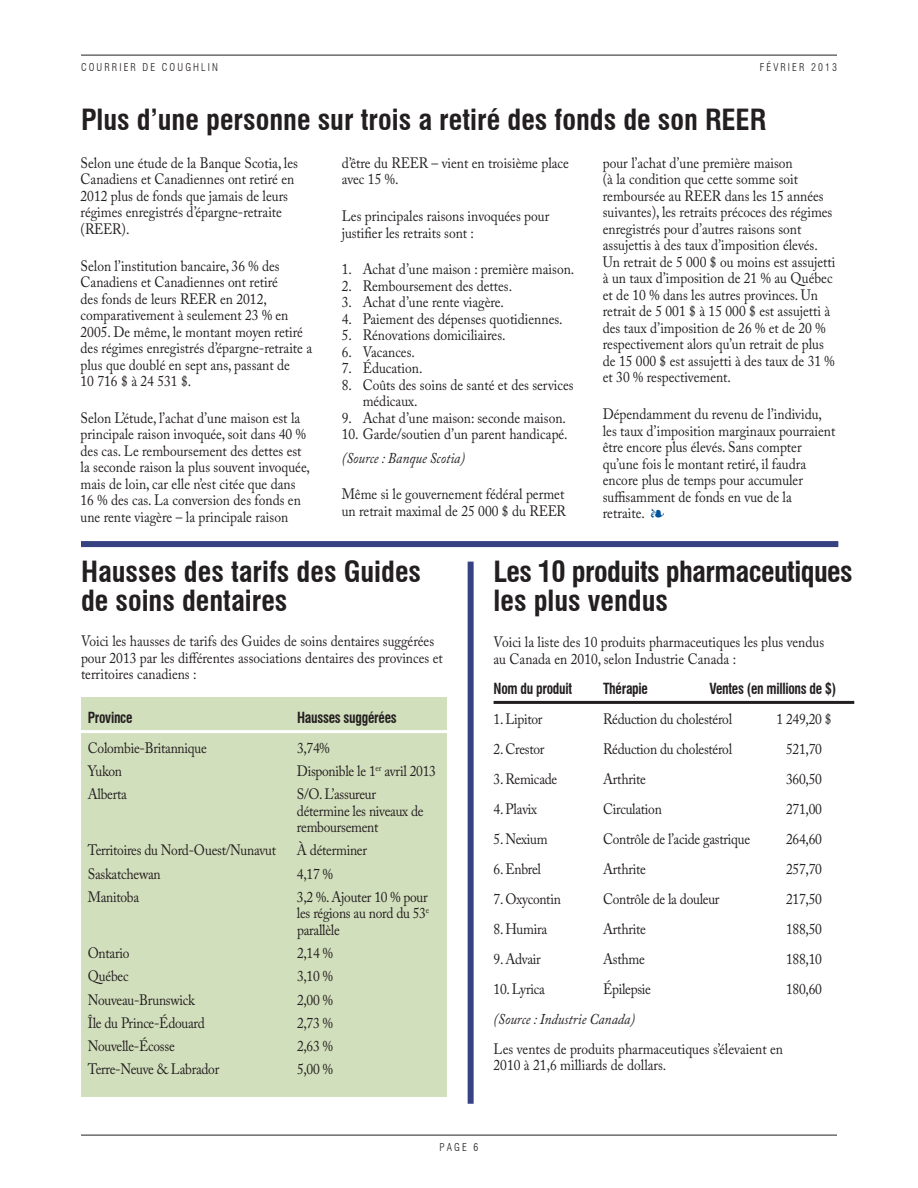
<style>
.page{position:relative;width:918px;height:1188px;background:#fff}
.page>*{position:absolute;margin:0;border:0;box-sizing:border-box;transform-origin:0 0}
.t1{font:700 condensed 28.5px/28.5px "Swiss 721 BT";color:#231f20}
.t2{font:700 condensed 28.5px/28.5px "Swiss 721 BT";letter-spacing:-.02em;color:#231f20}
.t3{font:15px/16.5px "Adobe Caslon Pro";color:#231f20;scale:.9 1}
.t4{font:15px/16.5px "Adobe Caslon Pro";letter-spacing:-.02em;color:#231f20;scale:.9 1}
.t5{font:700 condensed 15px "Swiss 721 BT";letter-spacing:-.02em;color:#231f20;scale:.9 1}
.t6{font:italic 15px "Adobe Caslon Pro";color:#231f20;scale:.9 1}
.t7{font:300 condensed 10.5px "Swiss 721 BT";letter-spacing:.2em;color:#231f20}
.s1{color:#01549a}
</style>
<div class="page">
<hr style="left:81px;top:1135px;width:756px;height:1px;background:#231f20">
<hr style="left:81px;top:55px;width:756px;height:1px;background:#231f20">
<div style="left:81px;top:697px;width:365px;height:400px;background:#d2dfbc"></div>
<div style="left:81px;top:541px;width:757px;height:6px;background:#364281"></div>
<hr style="left:68px;top:730px;width:381px;height:3px;background:#fff">
<div style="left:468px;top:562px;width:6px;height:542px;background:#364281"></div>
<hr style="left:494px;top:701px;width:360px;height:3px;background:#231f20">
<p class="t7" style="left:81px;top:61px;width:138px">COURRIER DE COUGHLIN</p>
<p class="t7" style="left:760px;top:61px;width:28px">FÉVRIER</p>
<p class="t7" style="left:811px;top:61px;width:27px">2013</p>
<h1 class="t1" style="left:81px;top:105px;width:687px">Plus d’une personne sur trois a retiré des fonds de son REER</h1>
<p class="t3" style="left:81px;top:154px;width:243px">Selon une étude de la Banque Scotia, les Canadiens et Canadiennes ont retiré en 2012 plus de fonds que jamais de leurs régimes enregistrés d’épargne-retraite (REER).</p>
<p class="t3" style="left:81px;top:257px;width:259px">Selon l’institution bancaire, 36 % des Canadiens et Canadiennes ont retiré<br>des fonds de leurs REER en 2012, comparativement à seulement 23 % en 2005. De même, le montant moyen retiré des régimes enregistrés d’épargne-retraite a plus que doublé en sept ans, passant de<br>10 716 $ à 24 531 $.</p>
<p class="t3" style="left:81px;top:409px;width:257px">Selon L’étude, l’achat d’une maison est la principale raison invoquée, soit dans 40 % des cas. Le remboursement des dettes est la seconde raison la plus souvent invoquée, mais de loin, car elle n’est citée que dans 16 % des cas. La conversion des fonds en une rente viagère – la principale raison</p>
<p class="t3" style="left:342px;top:154px;width:254px">d’être du REER – vient en troisième place avec 15 %.</p>
<p class="t3" style="left:342px;top:208px;width:232px">Les principales raisons invoquées pour justifier les retraits sont :</p>
<p class="t3" style="left:342px;top:261px;width:260px">1. Achat d’une maison : première maison.</p>
<p class="t3" style="left:342px;top:277px;width:191px">2. Remboursement des dettes.</p>
<p class="t3" style="left:342px;top:294px;width:182px">3. Achat d’une rente viagère.</p>
<p class="t3" style="left:342px;top:310px;width:247px">4. Paiement des dépenses quotidiennes.</p>
<p class="t3" style="left:342px;top:327px;width:184px">5. Rénovations domiciliaires.</p>
<p class="t3" style="left:342px;top:343px;width:83px">6. Vacances.</p>
<p class="t3" style="left:342px;top:360px;width:91px">7. Éducation.</p>
<p class="t3" style="left:363px;top:376px;width:236px;text-indent:-21px">8. Coûts des soins de santé et des services médicaux.</p>
<p class="t3" style="left:342px;top:409px;width:251px">9. Achat d’une maison: seconde maison.</p>
<p class="t3" style="left:342px;top:426px;width:253px">10. Garde/soutien d’un parent handicapé.</p>
<p class="t6" style="left:342px;top:449px;width:139px">(Source : Banque Scotia)</p>
<p class="t3" style="left:342px;top:486px;width:251px">Même si le gouvernement fédéral permet un retrait maximal de 25 000 $ du REER</p>
<p class="t3" style="left:603px;top:154px;width:260px">pour l’achat d’une première maison<br>(à la condition que cette somme soit remboursée au REER dans les 15 années suivantes), les retraits précoces des régimes enregistrés pour d’autres raisons sont assujettis à des taux d’imposition élevés.<br>Un retrait de 5 000 $ ou moins est assujetti à un taux d’imposition de 21 % au Québec et de 10 % dans les autres provinces. Un retrait de 5 001 $ à 15 000 $ est assujetti à des taux d’imposition de 26 % et de 20 % respectivement alors qu’un retrait de plus de 15 000 $ est assujetti à des taux de 31 % et 30 % respectivement.</p>
<p class="t3" style="left:603px;top:406px;width:260px">Dépendamment du revenu de l’individu, les taux d’imposition marginaux pourraient être encore plus élevés. Sans compter qu’une fois le montant retiré, il faudra encore plus de temps pour accumuler suffisamment de fonds en vue de la retraite. <span class="s1">▪</span></p>
<h1 class="t1" style="left:81px;top:558px;width:342px">Hausses des tarifs des Guides de soins dentaires</h1>
<p class="t3" style="left:81px;top:633px;width:403px">Voici les hausses de tarifs des Guides de soins dentaires suggérées pour 2013 par les différentes associations dentaires des provinces et territoires canadiens :</p>
<p class="t5" style="left:88px;top:708px;width:51px">Province</p>
<p class="t5" style="left:297px;top:708px;width:112px">Hausses suggérées</p>
<p class="t4" style="left:88px;top:739px;width:134px">Colombie-Britannique</p>
<p class="t3" style="left:297px;top:739px;width:38px">3,74%</p>
<p class="t3" style="left:88px;top:762px;width:40px">Yukon</p>
<p class="t4" style="left:297px;top:762px;width:156px">Disponible le 1<sup>er</sup> avril 2013</p>
<p class="t4" style="left:88px;top:786px;width:45px">Alberta</p>
<p class="t4" style="left:297px;top:786px;width:142px">S/O. L’assureur détermine les niveaux de remboursement</p>
<p class="t4" style="left:88px;top:842px;width:211px">Territoires du Nord-Ouest/Nunavut</p>
<p class="t4" style="left:297px;top:842px;width:79px">À déterminer</p>
<p class="t4" style="left:88px;top:865px;width:83px">Saskatchewan</p>
<p class="t3" style="left:297px;top:865px;width:41px">4,17 %</p>
<p class="t4" style="left:88px;top:888px;width:59px">Manitoba</p>
<p class="t3" style="left:297px;top:888px;width:148px;text-align:justify">3,2 %. Ajouter 10 % pour les régions au nord du 53<sup>e </sup>parallèle</p>
<p class="t4" style="left:88px;top:945px;width:48px">Ontario</p>
<p class="t3" style="left:297px;top:945px;width:41px">2,14 %</p>
<p class="t3" style="left:88px;top:968px;width:47px">Québec</p>
<p class="t3" style="left:297px;top:968px;width:41px">3,10 %</p>
<p class="t4" style="left:88px;top:991px;width:121px">Nouveau-Brunswick</p>
<p class="t3" style="left:297px;top:991px;width:41px">2,00 %</p>
<p class="t4" style="left:88px;top:1014px;width:132px">Île du Prince-Édouard</p>
<p class="t3" style="left:297px;top:1014px;width:41px">2,73 %</p>
<p class="t4" style="left:88px;top:1038px;width:98px">Nouvelle-Écosse</p>
<p class="t3" style="left:297px;top:1038px;width:41px">2,63 %</p>
<p class="t4" style="left:88px;top:1061px;width:148px">Terre-Neuve &amp; Labrador</p>
<p class="t3" style="left:297px;top:1061px;width:41px">5,00 %</p>
<h1 class="t2" style="left:494px;top:558px;width:361px">Les 10 produits pharmaceutiques les plus vendus</h1>
<p class="t3" style="left:494px;top:634px;width:369px">Voici la liste des 10 produits pharmaceutiques les plus vendus au Canada en 2010, selon Industrie Canada :</p>
<p class="t5" style="left:494px;top:679px;width:89px">Nom du produit</p>
<p class="t5" style="left:603px;top:679px;width:89px">Thérapie V</p>
<p class="t5" style="left:716px;top:679px;width:135px">entes (en millions de $)</p>
<p class="t4" style="left:494px;top:710px;width:56px">1. Lipitor</p>
<p class="t4" style="left:603px;top:710px;width:145px">Réduction du cholestérol</p>
<p class="t3" style="left:776px;top:710px;width:63px">1 249,20 $</p>
<p class="t4" style="left:494px;top:740px;width:58px">2. Crestor</p>
<p class="t4" style="left:603px;top:740px;width:145px">Réduction du cholestérol</p>
<p class="t3" style="left:786px;top:740px;width:41px">521,70</p>
<p class="t4" style="left:494px;top:770px;width:72px">3. Remicade</p>
<p class="t4" style="left:603px;top:770px;width:49px">Arthrite</p>
<p class="t3" style="left:786px;top:770px;width:41px">360,50</p>
<p class="t3" style="left:494px;top:800px;width:50px">4. Plavix</p>
<p class="t4" style="left:603px;top:800px;width:67px">Circulation</p>
<p class="t3" style="left:786px;top:800px;width:41px">271,00</p>
<p class="t3" style="left:494px;top:830px;width:62px">5. Nexium</p>
<p class="t4" style="left:603px;top:830px;width:165px">Contrôle de l’acide gastrique</p>
<p class="t3" style="left:786px;top:830px;width:41px">264,60</p>
<p class="t3" style="left:494px;top:860px;width:54px">6. Enbrel</p>
<p class="t4" style="left:603px;top:860px;width:49px">Arthrite</p>
<p class="t3" style="left:786px;top:860px;width:41px">257,70</p>
<p class="t4" style="left:494px;top:890px;width:76px">7. Oxycontin</p>
<p class="t4" style="left:603px;top:890px;width:131px">Contrôle de la douleur</p>
<p class="t3" style="left:786px;top:890px;width:41px">217,50</p>
<p class="t3" style="left:494px;top:920px;width:61px">8. Humira</p>
<p class="t4" style="left:603px;top:920px;width:49px">Arthrite</p>
<p class="t3" style="left:786px;top:920px;width:41px">188,50</p>
<p class="t3" style="left:494px;top:950px;width:54px">9. Advair</p>
<p class="t3" style="left:603px;top:950px;width:48px">Asthme</p>
<p class="t3" style="left:786px;top:950px;width:41px">188,10</p>
<p class="t3" style="left:494px;top:980px;width:59px">10. Lyrica</p>
<p class="t4" style="left:603px;top:980px;width:55px">Épilepsie</p>
<p class="t3" style="left:786px;top:980px;width:41px">180,60</p>
<p class="t6" style="left:494px;top:1010px;width:159px">(Source : Industrie Canada)</p>
<p class="t3" style="left:494px;top:1040px;width:323px">Les ventes de produits pharmaceutiques s’élevaient en<br>2010 à 21,6 milliards de dollars.</p>
<p class="t7" style="left:440px;top:1141px;width:40px">PAGE 6</p>
</div>
